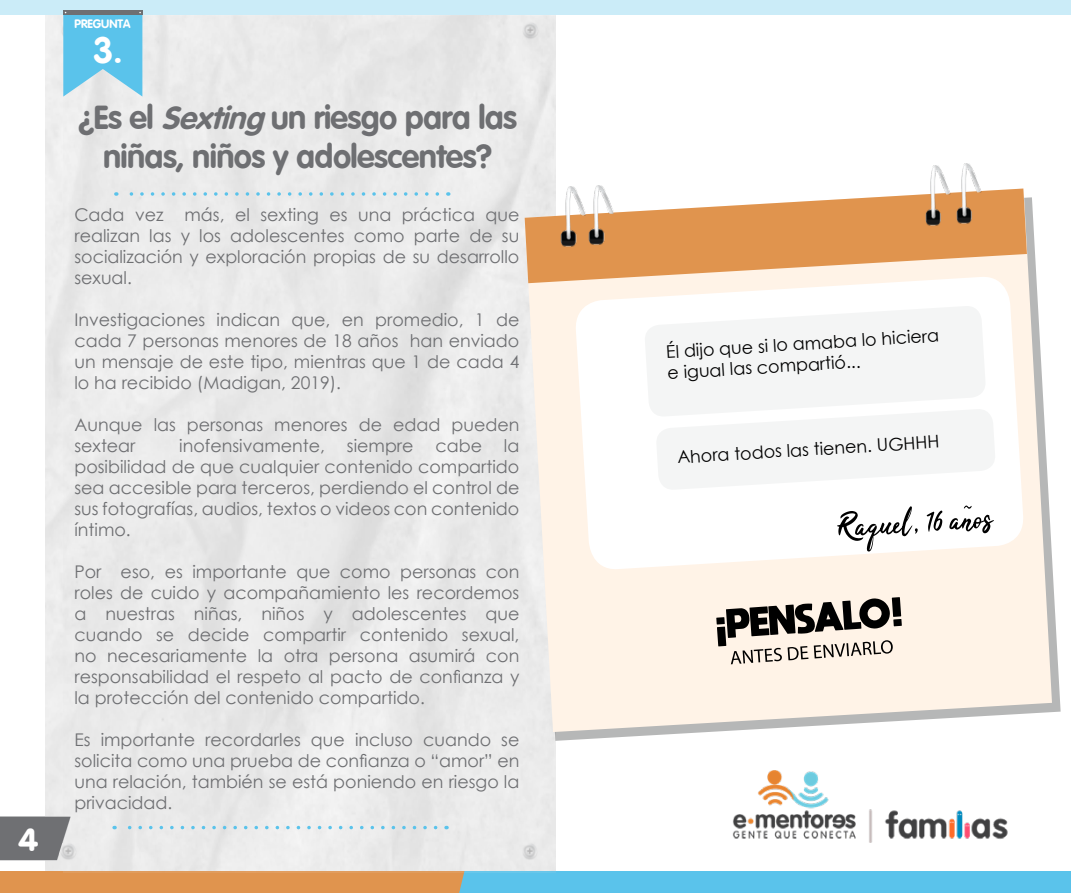
<style>
.page{position:relative;width:1071px;height:893px;background:#fff}
.page>*{position:absolute;margin:0;border:0;box-sizing:border-box;transform-origin:0 0}
.t1{font:700 36.75px "Vag Rounded";color:#fff}
.t2{font:700 33.25px/38.5px "Vag Rounded";color:#6e6f72;text-align:center}
.t3{font:900 31.5px "VAG Rounded";color:#fff}
.t4{font:17.5px/21px "Century Gothic";color:#6e6f72;text-align:justify}
.t5{font:17.5px/20.8px "Century Gothic";color:#000}
.t6{font:700 12.25px "Vag Rounded";color:#fff}
.s1{font-family:"VAG Rounded";font-style:italic;font-size:31.5px}
</style>
<div class="page">
<div style="left:459px;top:871px;width:612px;height:22px;background:#5ac3eb"></div>
<div style="left:63px;top:17px;width:492px;height:855px;background:#eaeaea"></div>
<svg style="left:527px;top:559px;width:534px;height:182px"></svg>
<svg style="left:525px;top:197px;width:527px;height:535px;background:#f8eee5"></svg>
<svg style="left:525px;top:189px;width:502px;height:94px;background:#e7ad78"></svg>
<svg style="left:574px;top:275px;width:451px;height:296px"></svg>
<svg style="left:644px;top:305px;width:342px;height:112px;fill:#f4f5f5"></svg>
<svg style="left:655px;top:408px;width:341px;height:83px"></svg>
<svg style="left:837px;top:506px;width:157px;height:46px"></svg>
<svg style="left:716px;top:597px;width:186px;height:67px;background:#a79f98"></svg>
<svg style="left:114px;top:826px;width:322px;height:3px"></svg>
<svg style="left:116px;top:192px;width:321px;height:4px"></svg>
<svg style="left:0;top:817px;width:71px;height:43px;background:#7a7b7e"></svg>
<div style="left:0;top:0;width:1071px;height:15px;background:#cbecf8"></div>
<svg style="left:63px;top:10px;width:79px;height:87px;background:#73c4e3"></svg>
<img style="left:554px;top:187px;width:47px;height:70px">
<img style="left:963px;top:164px;width:34px;height:70px">
<img style="left:583px;top:185px;width:46px;height:71px">
<img style="left:919px;top:166px;width:47px;height:70px">
<img style="left:732px;top:770px;width:276px;height:72px">
<h3 class="t3" style="left:19px;top:821px;width:21px">4</h3>
<p class="t6" style="left:75px;top:16px;width:57px">PREGUNTA</p>
<h1 class="t1" style="left:93px;top:29px;width:31px">3.</h1>
<h2 class="t2" style="left:79px;top:98px;width:440px">¿Es el <span class="s1">Sexting</span> un riesgo para las niñas, niños y adolescentes?</h2>
<p class="t4" style="left:74px;top:204px;width:447px">Cada vez más, el sexting es una práctica que realizan las y los adolescentes como parte de su socialización y exploración propias de su desarrollo sexual.</p>
<p class="t4" style="left:74px;top:309px;width:446px">Investigaciones indican que, en promedio, 1 de cada 7 personas menores de 18 años han enviado un mensaje de este tipo, mientras que 1 de cada 4 lo ha recibido (Madigan, 2019).</p>
<p class="t4" style="left:74px;top:414px;width:446px">Aunque las personas menores de edad pueden sextear</p>
<p class="t4" style="left:179px;top:435px;width:147px">inofensivamente,</p>
<p class="t4" style="left:347px;top:435px;width:68px">siempre</p>
<p class="t4" style="left:435px;top:435px;width:48px">cabe</p>
<p class="t4" style="left:74px;top:435px;width:447px;text-indent:430px">la posibilidad de que cualquier contenido compartido sea accesible para terceros, perdiendo el control de sus fotografías, audios, textos o videos con contenido íntimo.</p>
<p class="t4" style="left:74px;top:561px;width:447px">Por eso, es importante que como personas con roles de cuido y acompañamiento les recordemos a nuestras niñas, niños y adolescentes que cuando se decide compartir contenido sexual, no necesariamente la otra persona asumirá con responsabilidad el respeto al pacto de confianza y la protección del contenido compartido.</p>
<p class="t4" style="left:74px;top:729px;width:446px">Es importante recordarles que incluso cuando se solicita como una prueba de confianza o “amor” en una relación, también se está poniendo en riesgo la privacidad.</p>
<p class="t5" style="left:665px;top:342px;width:275px;rotate:-4deg">Él dijo que si lo amaba lo hiciera e igual las compartió...</p>
<p class="t5" style="left:677px;top:448px;width:264px;rotate:-4deg">Ahora todos las tienen. UGHHH</p>
</div>
